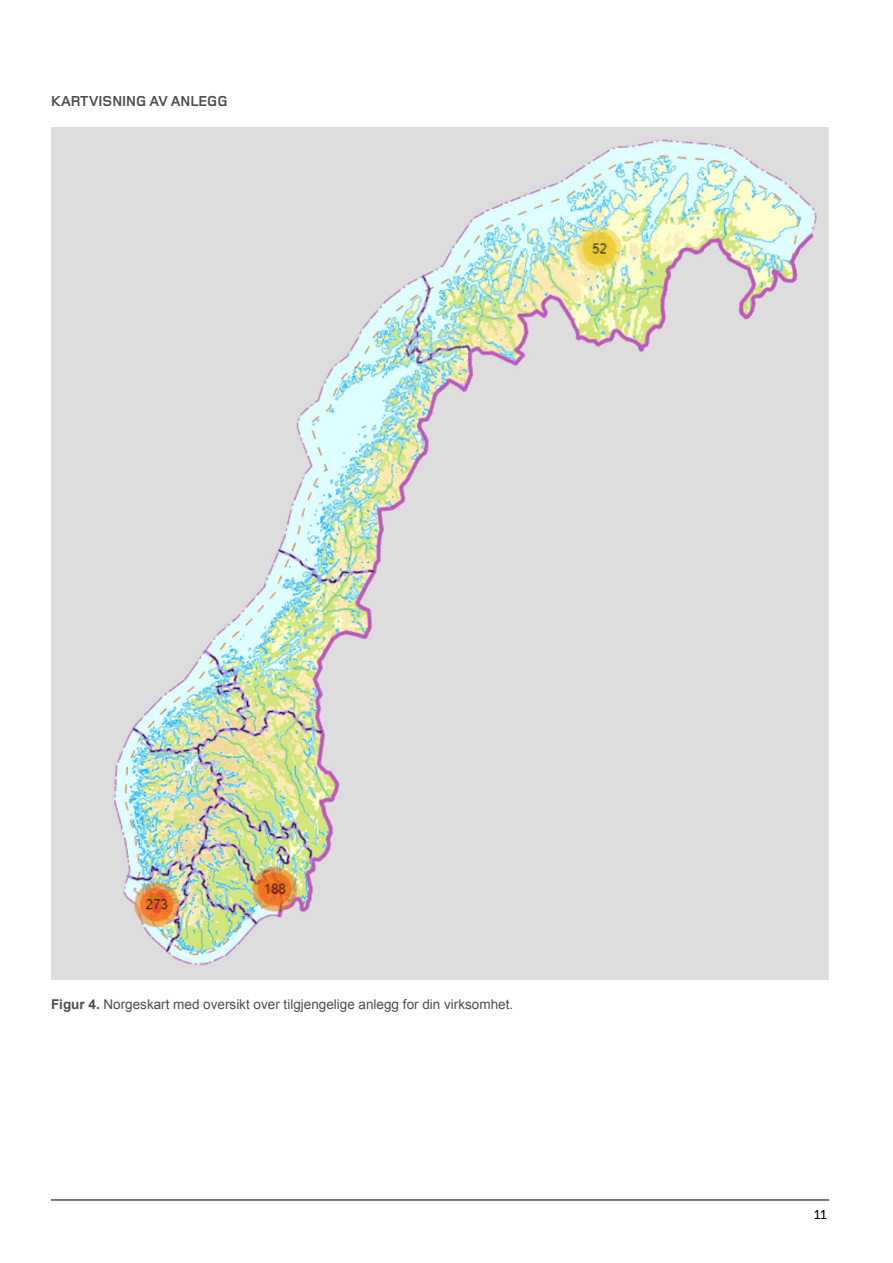
<style>
.page{position:relative;width:893px;height:1263px;background:#fff}
.page>*{position:absolute;margin:0;border:0;box-sizing:border-box;transform-origin:0 0}
.t1{font:700 15px "Foundry Monoline";color:#4d4d4f}
.t2{font:13.5px "Arial";color:#4d4d4f}
.t3{font:500 13.5px "Foundry Monoline";color:#000}
.s1{font-weight:700}
</style>
<div class="page">
<hr style="left:51px;top:1199px;width:778px;height:2px;background:#4d4d4f">
<img style="left:51px;top:127px;width:778px;height:852px">
<p class="t1" style="left:51px;top:93px;width:178px">KARTVISNING AV ANLEGG</p>
<p class="t2" style="left:51px;top:995px;width:464px"><span class="s1">Figur 4.</span> Norgeskart med oversikt over tilgjengelige anlegg for din virksomhet.</p>
<p class="t3" style="left:814px;top:1207px;width:14px">11</p>
</div>
